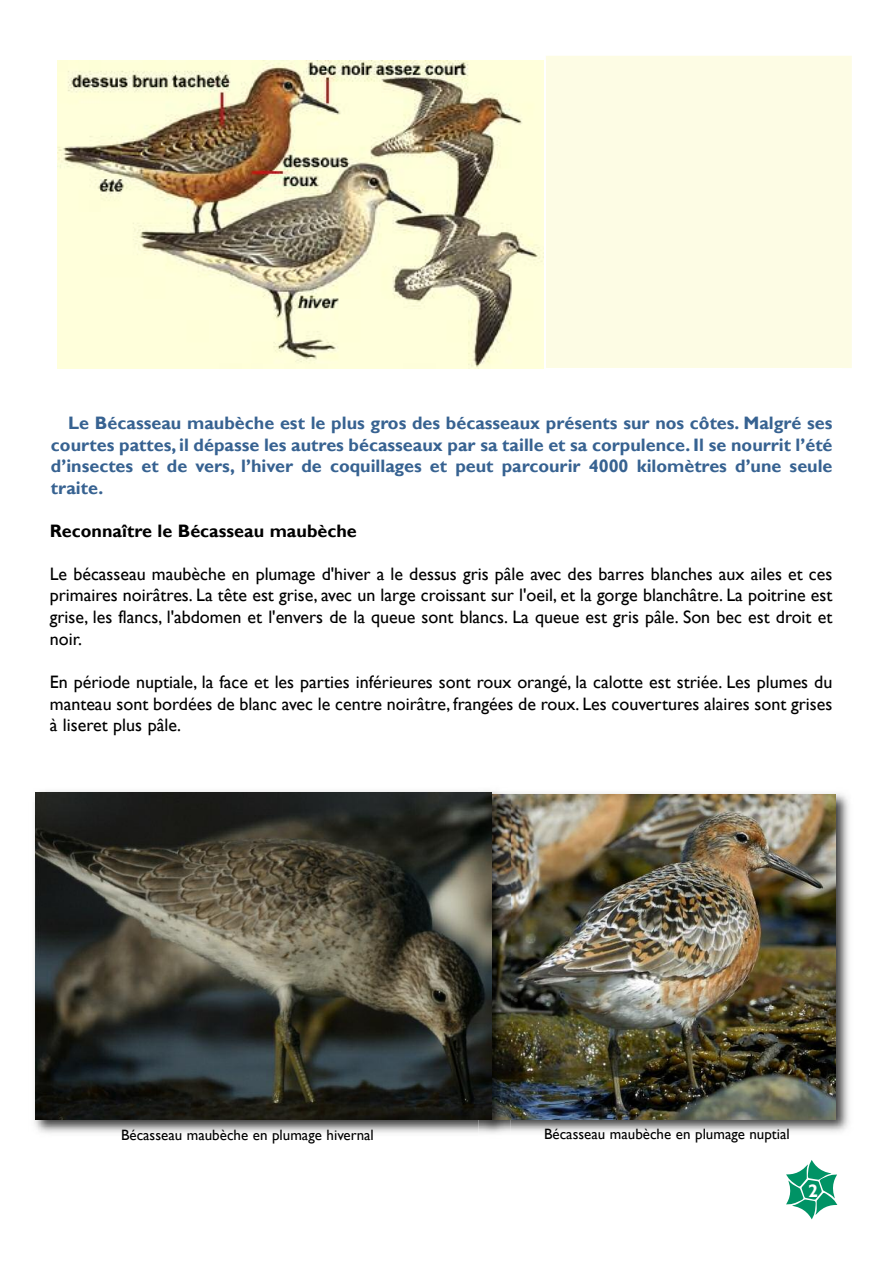
<style>
.page{position:relative;width:893px;height:1263px;background:#fff}
.page>*{position:absolute;margin:0;border:0;box-sizing:border-box;transform-origin:0 0}
.t1{font:18px/21.6px "Gill Sans";color:#000;text-align:justify}
.t2{font:700 18px/21.6px "Gill Sans";color:#376291;text-align:justify}
.t3{font:700 18px "Gill Sans";color:#000}
.t4{font:700 18px "Gill Sans";color:#fff}
.t5{font:15px "Gill Sans";color:#000}
</style>
<div class="page">
<svg style="left:786px;top:1160px;width:51px;height:59px"></svg>
<img style="left:58px;top:60px;width:486px;height:308px">
<div style="left:546px;top:56px;width:306px;height:312px;background:#fdfce4"></div>
<div style="left:546px;top:60px;width:296px;height:308px;background:#fdfce4"></div>
<img style="left:510px;top:793px;width:339px;height:339px">
<img style="left:510px;top:794px;width:326px;height:325px">
<img style="left:34px;top:791px;width:445px;height:342px">
<img style="left:479px;top:791px;width:31px;height:343px">
<img style="left:491px;top:794px;width:19px;height:325px">
<img style="left:35px;top:792px;width:456px;height:328px">
<p class="t2" style="left:51px;top:412px;width:783px;text-indent:17px">Le Bécasseau maubèche est le plus gros des bécasseaux présents sur nos côtes. Malgré ses courtes pattes, il dépasse les autres bécasseaux par sa taille et sa corpulence. Il se nourrit l’été d’insectes et de vers, l’hiver de coquillages et peut parcourir 4000 kilomètres d’une seule traite.</p>
<p class="t3" style="left:50px;top:520px;width:309px">Reconnaître le Bécasseau maubèche</p>
<p class="t1" style="left:50px;top:563px;width:784px">Le bécasseau maubèche en plumage d'hiver a le dessus gris pâle avec des barres blanches aux ailes et ces primaires noirâtres. La tête est grise, avec un large croissant sur l'oeil, et la gorge blanchâtre. La poitrine est grise, les flancs, l'abdomen et l'envers de la queue sont blancs. La queue est gris pâle. Son bec est droit et noir.</p>
<p class="t1" style="left:50px;top:671px;width:784px">En période nuptiale, la face et les parties inférieures sont roux orangé, la calotte est striée. Les plumes du manteau sont bordées de blanc avec le centre noirâtre, frangées de roux. Les couvertures alaires sont grises à liseret plus pâle.</p>
<p class="t5" style="left:121px;top:1126px;width:254px">Bécasseau maubèche en plumage hivernal</p>
<p class="t5" style="left:544px;top:1125px;width:247px">Bécasseau maubèche en plumage nuptial</p>
<p class="t4" style="left:808px;top:1180px;width:11px">2</p>
</div>
